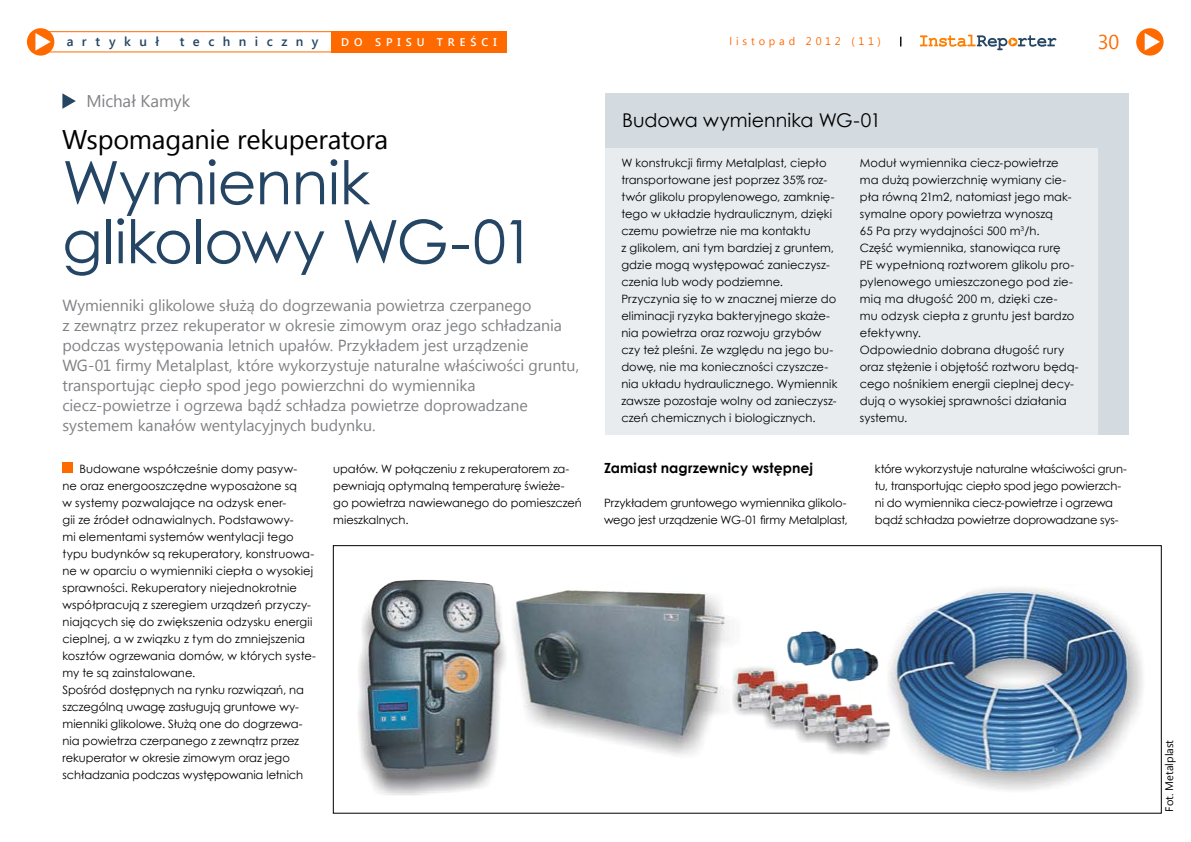
<style>
.page{position:relative;width:1191px;height:842px;background:#fff}
.page>*{position:absolute;margin:0;border:0;box-sizing:border-box;transform-origin:0 0}
.t1{font:60px/59px "Century Gothic";letter-spacing:-.01em;color:#244564}
.t2{font:27px "Segoe UI";letter-spacing:-.01em;color:#000}
.t3{font:20px "Segoe UI";color:#ff6a00}
.t4{font:19px "Century Gothic";color:#000}
.t5{font:17px "Segoe UI";letter-spacing:-.01em;color:#808285}
.t6{font:16px/20px "Segoe UI";letter-spacing:-.005em;color:#808285}
.t7{font:700 14px "Century Gothic";letter-spacing:.005em;color:#000}
.t8{font:600 13px "Segoe UI";letter-spacing:.65em;color:#244564}
.t9{font:11.5px/17px "Century Gothic";letter-spacing:.005em;color:#000}
.t10{font:11.5px/17px "Century Gothic";letter-spacing:-.015em;color:#000}
.t11{font:600 11.1px "Segoe UI";letter-spacing:.445em;color:#fff}
.t12{font:11px "Segoe UI";letter-spacing:.345em;color:#ff6a00}
.t13{font:11px "Segoe UI";color:#000}
</style>
<div class="page">
<div style="left:27px;top:28px;width:27px;height:28px;background:#ff6a00;border-radius:50%"></div>
<svg style="left:35px;top:33px;width:16px;height:17px"></svg>
<div style="left:1136px;top:28px;width:27px;height:28px;background:#ff6a00;border-radius:50%"></div>
<svg style="left:1144px;top:33px;width:16px;height:18px"></svg>
<svg style="left:920px;top:35px;width:136px;height:15px"></svg>
<div style="left:33px;top:31px;width:310px;height:21px;border:1px solid #ff6a00"></div>
<div style="left:331px;top:31px;width:176px;height:21px;background:#ff6a00"></div>
<div style="left:63px;top:463px;width:10px;height:10px;background:#ff6a00"></div>
<svg style="left:62px;top:93px;width:14px;height:16px"></svg>
<div style="left:605px;top:94px;width:523px;height:341px;background:#d3dae0"></div>
<div style="left:596px;top:148px;width:501px;height:291px;background:#e8ecef"></div>
<img style="left:358px;top:579px;width:372px;height:217px">
<img style="left:730px;top:587px;width:413px;height:204px">
<p class="t8" style="left:67px;top:32px;width:94px">artykuł</p>
<p class="t8" style="left:180px;top:32px;width:140px">techniczny</p>
<p class="t11" style="left:341px;top:34px;width:157px">do spisu treści</p>
<p class="t12" style="left:729px;top:34px;width:153px">listopad 2012 (11)</p>
<h3 class="t3" style="left:1097px;top:28px;width:23px">30</h3>
<h3 class="t5" style="left:86px;top:89px;width:105px">Michał Kamyk</h3>
<h2 class="t2" style="left:62px;top:121px;width:327px">Wspomaganie rekuperatora</h2>
<h1 class="t1" style="left:62px;top:152px;width:474px">Wymiennik glikolowy WG-01</h1>
<p class="t6" style="left:62px;top:295px;width:518px">Wymienniki glikolowe służą do dogrzewania powietrza czerpanego<br>z zewnątrz przez rekuperator w okresie zimowym oraz jego schładzania podczas występowania letnich upałów. Przykładem jest urządzenie WG-01 firmy Metalplast, które wykorzystuje naturalne właściwości gruntu, transportując ciepło spod jego powierzchni do wymiennika ciecz-powietrze i ogrzewa bądź schładza powietrze doprowadzane systemem kanałów wentylacyjnych budynku.</p>
<h3 class="t4" style="left:622px;top:107px;width:260px">Budowa wymiennika WG-01</h3>
<p class="t9" style="left:621px;top:154px;width:217px">W konstrukcji firmy Metalplast, ciepło transportowane jest poprzez 35% roz&shy;twór glikolu propylenowego, zamknię&shy;tego w układzie hydraulicznym, dzięki czemu powietrze nie ma kontaktu<br>z glikolem, ani tym bardziej z gruntem, gdzie mogą występować zanieczysz&shy;czenia lub wody podziemne.<br>Przyczynia się to w znacznej mierze do eliminacji ryzyka bakteryjnego skaże&shy;nia powietrza oraz rozwoju grzybów czy też pleśni. Ze względu na jego bu&shy;dowę, nie ma konieczności czyszcze&shy;nia układu hydraulicznego. Wymiennik zawsze pozostaje wolny od zanieczysz&shy;czeń chemicznych i biologicznych.</p>
<p class="t9" style="left:860px;top:154px;width:220px">Moduł wymiennika ciecz-powietrze ma dużą powierzchnię wymiany cie&shy;pła równą 21m2, natomiast jego mak&shy;symalne opory powietrza wynoszą<br>65 Pa przy wydajności 500 m<sup>3</sup>/h.<br>Część wymiennika, stanowiąca rurę<br>PE wypełnioną roztworem glikolu pro&shy;pylenowego umieszczonego pod zie&shy;mią ma długość 200 m, dzięki cze-<br>mu odzysk ciepła z gruntu jest bardzo efektywny.<br>Odpowiednio dobrana długość rury oraz stężenie i objętość roztworu będą&shy;cego nośnikiem energii cieplnej decy&shy;dują o wysokiej sprawności działania systemu.</p>
<p class="t9" style="left:63px;top:460px;width:255px;text-indent:17px">Budowane współcześnie domy pasyw-<br>ne oraz energooszczędne wyposażone są<br>w systemy pozwalające na odzysk ener-<br>gii ze źródeł odnawialnych. Podstawowy-<br>mi elementami systemów wentylacji tego typu budynków są rekuperatory, konstruowa&shy;ne w oparciu o wymienniki ciepła o wysokiej sprawności. Rekuperatory niejednokrotnie współpracują z szeregiem urządzeń przyczy&shy;niających się do zwiększenia odzysku energii cieplnej, a w związku z tym do zmniejszenia kosztów ogrzewania domów, w których syste&shy;my te są zainstalowane.<br>Spośród dostępnych na rynku rozwiązań, na szczególną uwagę zasługują gruntowe wy&shy;mienniki glikolowe. Służą one do dogrzewa&shy;nia powietrza czerpanego z zewnątrz przez rekuperator w okresie zimowym oraz jego schładzania podczas występowania letnich</p>
<p class="t9" style="left:333px;top:460px;width:250px">upałów. W połączeniu z rekuperatorem za&shy;pewniają optymalną temperaturę świeże&shy;go powietrza nawiewanego do pomieszczeń mieszkalnych.</p>
<p class="t7" style="left:604px;top:457px;width:211px">Zamiast nagrzewnicy wstępnej</p>
<p class="t9" style="left:604px;top:494px;width:245px">Przykładem gruntowego wymiennika glikolo&shy;wego jest urządzenie WG-01 firmy Metalplast,</p>
<p class="t10" style="left:875px;top:460px;width:254px">które wykorzystuje naturalne właściwości grun&shy;tu, transportując ciepło spod jego powierzch&shy;ni do wymiennika ciecz-powietrze i ogrzewa bądź schładza powietrze doprowadzane sys-</p>
<p class="t13" style="left:1161px;top:811px;width:73px;rotate:-90deg">Fot. Metalplast</p>
</div>
